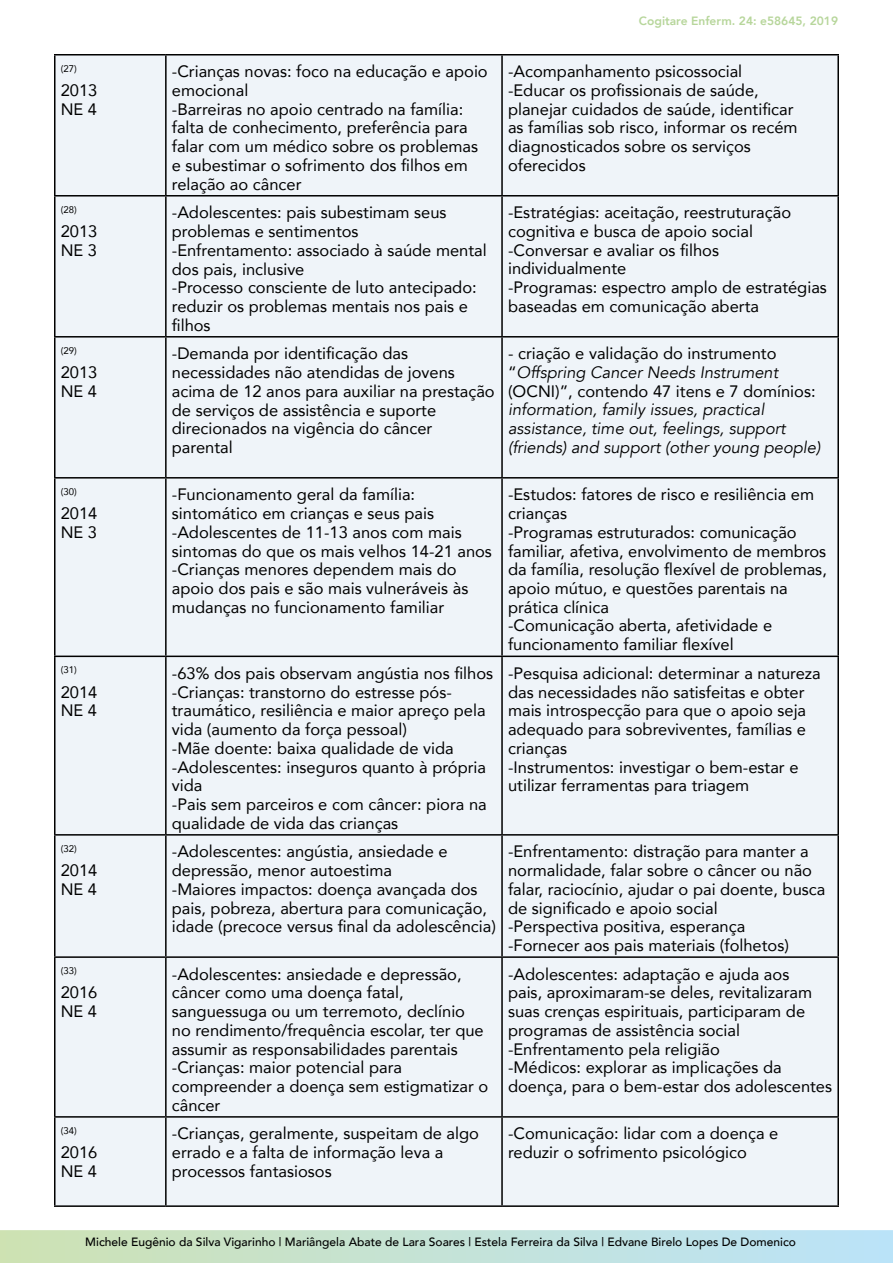
<style>
.page{position:relative;width:893px;height:1263px;background:#fff}
.page>*{position:absolute;margin:0;border:0;box-sizing:border-box;transform-origin:0 0}
.t1{font:16.5px/18.8px "Avenir";color:#000}
.t2{font:italic 16.5px/18.8px "Avenir";color:#000}
.t3{font:500 12px "Avenir";color:#000}
.t4{font:800 12px "Avenir";color:#b7d69b}
.t5{font:9.6px "Avenir";color:#000}
.s1{font-style:italic}
</style>
<div class="page">
<svg style="left:0;top:1230px;width:893px;height:33px;background:#c4e2d6"></svg>
<div style="left:56px;top:56px;width:781px;height:1149px;background:#eff4f9"></div>
<hr style="left:54px;top:54px;width:112px;height:2px;background:#000">
<hr style="left:54px;top:56px;width:2px;height:139px;background:#000">
<hr style="left:166px;top:54px;width:336px;height:2px;background:#000">
<hr style="left:165px;top:56px;width:2px;height:139px;background:#000">
<hr style="left:502px;top:54px;width:337px;height:2px;background:#000">
<hr style="left:501px;top:56px;width:2px;height:139px;background:#000">
<hr style="left:837px;top:56px;width:2px;height:139px;background:#000">
<hr style="left:54px;top:195px;width:112px;height:2px;background:#000">
<hr style="left:54px;top:197px;width:2px;height:139px;background:#000">
<hr style="left:166px;top:195px;width:336px;height:2px;background:#000">
<hr style="left:165px;top:197px;width:2px;height:139px;background:#000">
<hr style="left:502px;top:195px;width:337px;height:2px;background:#000">
<hr style="left:501px;top:197px;width:2px;height:139px;background:#000">
<hr style="left:837px;top:197px;width:2px;height:139px;background:#000">
<hr style="left:54px;top:336px;width:112px;height:2px;background:#000">
<hr style="left:54px;top:338px;width:2px;height:139px;background:#000">
<hr style="left:166px;top:336px;width:336px;height:2px;background:#000">
<hr style="left:165px;top:338px;width:2px;height:139px;background:#000">
<hr style="left:502px;top:336px;width:337px;height:2px;background:#000">
<hr style="left:501px;top:338px;width:2px;height:139px;background:#000">
<hr style="left:837px;top:338px;width:2px;height:139px;background:#000">
<hr style="left:54px;top:477px;width:112px;height:2px;background:#000">
<hr style="left:54px;top:479px;width:2px;height:177px;background:#000">
<hr style="left:166px;top:477px;width:336px;height:2px;background:#000">
<hr style="left:165px;top:479px;width:2px;height:177px;background:#000">
<hr style="left:502px;top:477px;width:337px;height:2px;background:#000">
<hr style="left:501px;top:479px;width:2px;height:177px;background:#000">
<hr style="left:837px;top:479px;width:2px;height:177px;background:#000">
<hr style="left:54px;top:656px;width:112px;height:1px;background:#000">
<hr style="left:54px;top:657px;width:2px;height:177px;background:#000">
<hr style="left:166px;top:656px;width:336px;height:1px;background:#000">
<hr style="left:165px;top:657px;width:2px;height:177px;background:#000">
<hr style="left:502px;top:656px;width:337px;height:1px;background:#000">
<hr style="left:501px;top:657px;width:2px;height:177px;background:#000">
<hr style="left:837px;top:657px;width:2px;height:177px;background:#000">
<hr style="left:54px;top:834px;width:112px;height:2px;background:#000">
<hr style="left:54px;top:836px;width:2px;height:120px;background:#000">
<hr style="left:166px;top:834px;width:336px;height:2px;background:#000">
<hr style="left:165px;top:836px;width:2px;height:120px;background:#000">
<hr style="left:502px;top:834px;width:337px;height:2px;background:#000">
<hr style="left:501px;top:836px;width:2px;height:120px;background:#000">
<hr style="left:837px;top:836px;width:2px;height:120px;background:#000">
<hr style="left:54px;top:956px;width:112px;height:2px;background:#000">
<hr style="left:54px;top:958px;width:2px;height:158px;background:#000">
<hr style="left:166px;top:956px;width:336px;height:2px;background:#000">
<hr style="left:165px;top:958px;width:2px;height:158px;background:#000">
<hr style="left:502px;top:956px;width:337px;height:2px;background:#000">
<hr style="left:501px;top:958px;width:2px;height:158px;background:#000">
<hr style="left:837px;top:958px;width:2px;height:158px;background:#000">
<hr style="left:54px;top:1116px;width:112px;height:2px;background:#000">
<hr style="left:54px;top:1118px;width:2px;height:87px;background:#000">
<hr style="left:166px;top:1116px;width:336px;height:2px;background:#000">
<hr style="left:165px;top:1118px;width:2px;height:87px;background:#000">
<hr style="left:502px;top:1116px;width:337px;height:2px;background:#000">
<hr style="left:501px;top:1118px;width:2px;height:87px;background:#000">
<hr style="left:837px;top:1118px;width:2px;height:87px;background:#000">
<hr style="left:54px;top:1205px;width:112px;height:2px;background:#000">
<hr style="left:166px;top:1205px;width:336px;height:2px;background:#000">
<hr style="left:502px;top:1205px;width:337px;height:2px;background:#000">
<p class="t4" style="left:639px;top:12px;width:201px">Cogitare Enferm. 24: e58645, 2019</p>
<p class="t5" style="left:61px;top:61px;width:18px">(27)</p>
<p class="t1" style="left:61px;top:80px;width:38px">2013<br>NE 4</p>
<p class="t1" style="left:172px;top:62px;width:317px">-Crianças novas: foco na educação e apoio emocional<br>-Barreiras no apoio centrado na família: falta de conhecimento, preferência para falar com um médico sobre os problemas e subestimar o sofrimento dos filhos em relação ao câncer</p>
<p class="t1" style="left:508px;top:62px;width:291px">-Acompanhamento psicossocial -Educar os profissionais de saúde, planejar cuidados de saúde, identificar as famílias sob risco, informar os recém diagnosticados sobre os serviços oferecidos</p>
<p class="t5" style="left:61px;top:202px;width:18px">(28)</p>
<p class="t1" style="left:61px;top:221px;width:38px">2013<br>NE 3</p>
<p class="t1" style="left:172px;top:203px;width:316px">-Adolescentes: pais subestimam seus problemas e sentimentos<br>-Enfrentamento: associado à saúde mental dos pais, inclusive<br>-Processo consciente de luto antecipado: reduzir os problemas mentais nos pais e filhos</p>
<p class="t1" style="left:508px;top:203px;width:320px">-Estratégias: aceitação, reestruturação cognitiva e busca de apoio social -Conversar e avaliar os filhos individualmente<br>-Programas: espectro amplo de estratégias baseadas em comunicação aberta</p>
<p class="t5" style="left:61px;top:343px;width:18px">(29)</p>
<p class="t1" style="left:61px;top:362px;width:38px">2013<br>NE 4</p>
<p class="t1" style="left:172px;top:344px;width:324px">-Demanda por identificação das necessidades não atendidas de jovens acima de 12 anos para auxiliar na prestação de serviços de assistência e suporte direcionados na vigência do câncer parental</p>
<p class="t1" style="left:508px;top:344px;width:309px">- criação e validação do instrumento “<span class="s1">Offspring Cancer Needs Instrument </span>(OCNI)”, contendo 47 itens e 7 domínios:</p>
<p class="t2" style="left:508px;top:401px;width:314px">information, family issues, practical assistance, time out, feelings, support (friends) and support (other young people)</p>
<p class="t5" style="left:61px;top:484px;width:18px">(30)</p>
<p class="t1" style="left:61px;top:503px;width:38px">2014<br>NE 3</p>
<p class="t1" style="left:172px;top:485px;width:322px">-Funcionamento geral da família: sintomático em crianças e seus pais -Adolescentes de 11-13 anos com mais sintomas do que os mais velhos 14-21 anos -Crianças menores dependem mais do apoio dos pais e são mais vulneráveis às mudanças no funcionamento familiar</p>
<p class="t1" style="left:508px;top:485px;width:320px">-Estudos: fatores de risco e resiliência em crianças<br>-Programas estruturados: comunicação familiar, afetiva, envolvimento de membros da família, resolução flexível de problemas, apoio mútuo, e questões parentais na prática clínica<br>-Comunicação aberta, afetividade e funcionamento familiar flexível</p>
<p class="t5" style="left:61px;top:662px;width:18px">(31)</p>
<p class="t1" style="left:61px;top:682px;width:38px">2014<br>NE 4</p>
<p class="t1" style="left:172px;top:663px;width:323px">-63% dos pais observam angústia nos filhos -Crianças: transtorno do estresse pós&shy;traumático, resiliência e maior apreço pela vida (aumento da força pessoal)<br>-Mãe doente: baixa qualidade de vida -Adolescentes: inseguros quanto à própria vida<br>-Pais sem parceiros e com câncer: piora na qualidade de vida das crianças</p>
<p class="t1" style="left:508px;top:663px;width:314px">-Pesquisa adicional: determinar a natureza das necessidades não satisfeitas e obter mais introspecção para que o apoio seja adequado para sobreviventes, famílias e crianças<br>-Instrumentos: investigar o bem-estar e utilizar ferramentas para triagem</p>
<p class="t5" style="left:61px;top:841px;width:18px">(32)</p>
<p class="t1" style="left:61px;top:860px;width:38px">2014<br>NE 4</p>
<p class="t1" style="left:172px;top:842px;width:326px">-Adolescentes: angústia, ansiedade e depressão, menor autoestima<br>-Maiores impactos: doença avançada dos pais, pobreza, abertura para comunicação, idade (precoce versus final da adolescência)</p>
<p class="t1" style="left:508px;top:842px;width:319px">-Enfrentamento: distração para manter a normalidade, falar sobre o câncer ou não falar, raciocínio, ajudar o pai doente, busca de significado e apoio social<br>-Perspectiva positiva, esperança<br>-Fornecer aos pais materiais (folhetos)</p>
<p class="t5" style="left:61px;top:963px;width:18px">(33)</p>
<p class="t1" style="left:61px;top:983px;width:38px">2016<br>NE 4</p>
<p class="t1" style="left:172px;top:964px;width:318px">-Adolescentes: ansiedade e depressão, câncer como uma doença fatal, sanguessuga ou um terremoto, declínio<br>no rendimento/frequência escolar, ter que assumir as responsabilidades parentais -Crianças: maior potencial para compreender a doença sem estigmatizar o câncer</p>
<p class="t1" style="left:508px;top:964px;width:326px">-Adolescentes: adaptação e ajuda aos<br>pais, aproximaram-se deles, revitalizaram suas crenças espirituais, participaram de programas de assistência social -Enfrentamento pela religião<br>-Médicos: explorar as implicações da doença, para o bem-estar dos adolescentes</p>
<p class="t5" style="left:61px;top:1123px;width:18px">(34)</p>
<p class="t1" style="left:61px;top:1142px;width:38px">2016<br>NE 4</p>
<p class="t1" style="left:172px;top:1124px;width:309px">-Crianças, geralmente, suspeitam de algo errado e a falta de informação leva a processos fantasiosos</p>
<p class="t1" style="left:508px;top:1124px;width:272px">-Comunicação: lidar com a doença e reduzir o sofrimento psicológico</p>
<p class="t3" style="left:85px;top:1232px;width:712px">Michele Eugênio da Silva Vigarinho | Mariângela Abate de Lara Soares | Estela Ferreira da Silva | Edvane Birelo Lopes De Domenico</p>
</div>
